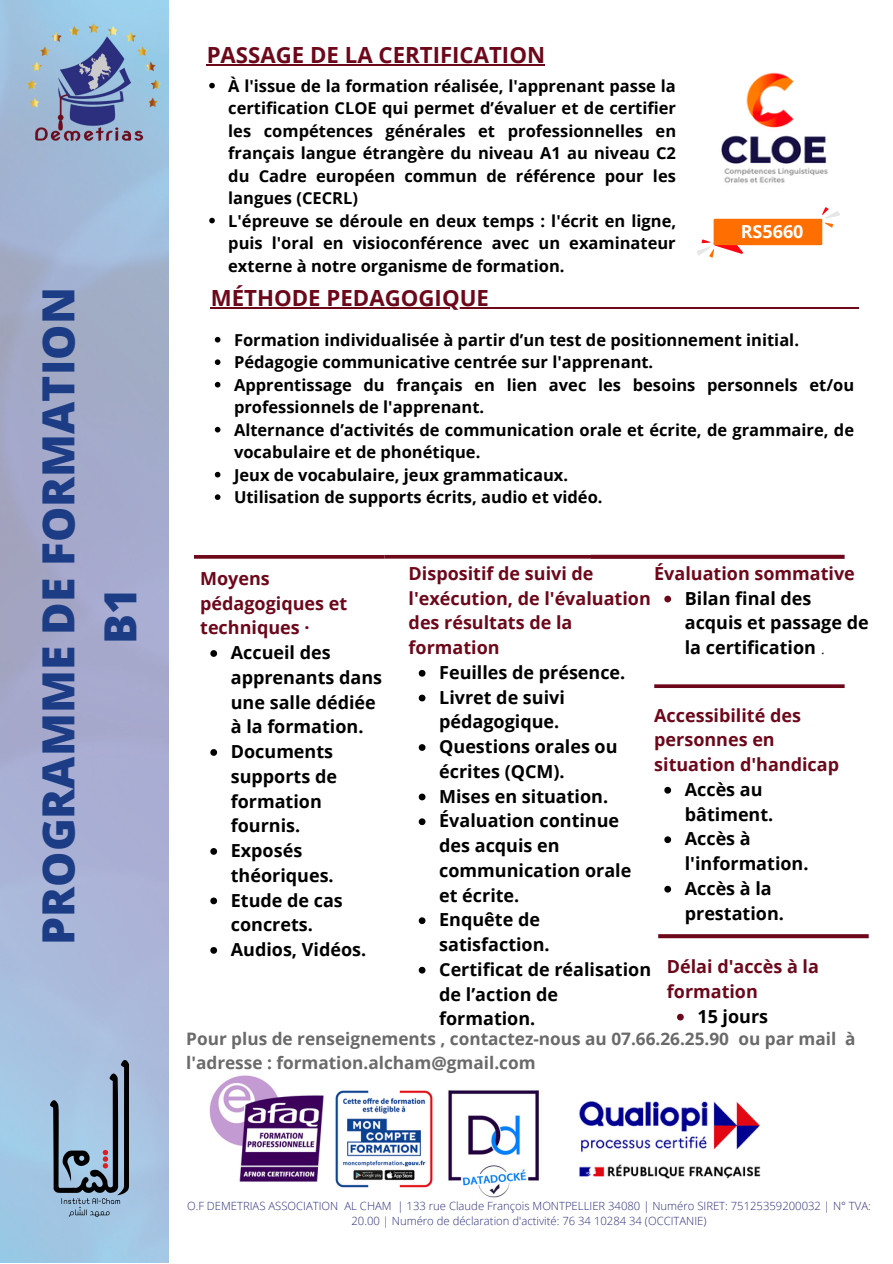
<style>
.page{position:relative;width:893px;height:1264px;background:#fff}
.page>*{position:absolute;margin:0;border:0;box-sizing:border-box;transform-origin:0 0}
.t1{font:800 44.4px "Open Sans";color:#1c3d85}
.t2{font:700 22.2px "Open Sans";color:#6d071a}
.t3{font:700 18px/24.8px "Open Sans";color:#000}
.t4{font:700 18px/24.8px "Open Sans";color:#6d071a}
.t5{font:700 18px "Open Sans";color:#fff}
.t6{font:700 17.25px/23.7px "Open Sans";color:#6a6a6a}
.t7{font:700 16.5px/22.5px "Open Sans";color:#000;text-align:justify}
.t8{font:300 11.25px/15px "Open Sans";color:#2c307d;text-align:center}
.s1{font-weight:300}
</style>
<div class="page">
<img style="left:0;top:0;width:168px;height:1262px">
<img style="left:18px;top:23px;width:142px;height:132px">
<svg style="left:194px;top:555px;width:650px;height:4px;background:#761628"></svg>
<img style="left:51px;top:1060px;width:77px;height:156px">
<svg style="left:654px;top:684px;width:190px;height:4px"></svg>
<img style="left:334px;top:1088px;width:100px;height:101px;border-radius:6px">
<img style="left:437px;top:1088px;width:112px;height:111px;border-radius:7px">
<img style="left:205px;top:1068px;width:121px;height:120px;border-radius:8px">
<svg style="left:658px;top:934px;width:210px;height:4px"></svg>
<img style="left:579px;top:1101px;width:182px;height:78px">
<svg style="left:418px;top:670px;width:7px;height:6px"></svg>
<svg style="left:418px;top:694px;width:7px;height:7px"></svg>
<svg style="left:418px;top:744px;width:7px;height:7px"></svg>
<svg style="left:418px;top:793px;width:7px;height:7px"></svg>
<svg style="left:418px;top:818px;width:7px;height:7px"></svg>
<svg style="left:418px;top:917px;width:7px;height:7px"></svg>
<svg style="left:418px;top:966px;width:7px;height:7px"></svg>
<svg style="left:210px;top:650px;width:7px;height:7px"></svg>
<svg style="left:210px;top:749px;width:7px;height:6px"></svg>
<svg style="left:210px;top:848px;width:7px;height:6px"></svg>
<svg style="left:210px;top:897px;width:7px;height:7px"></svg>
<svg style="left:210px;top:947px;width:7px;height:6px"></svg>
<svg style="left:664px;top:595px;width:7px;height:7px"></svg>
<svg style="left:664px;top:786px;width:7px;height:7px"></svg>
<svg style="left:664px;top:836px;width:7px;height:7px"></svg>
<svg style="left:664px;top:885px;width:7px;height:7px"></svg>
<svg style="left:677px;top:1013px;width:6px;height:7px"></svg>
<div style="left:713px;top:219px;width:109px;height:26px;background:#ff6e00"></div>
<svg style="left:821px;top:207px;width:19px;height:21px"></svg>
<svg style="left:697px;top:239px;width:46px;height:19px"></svg>
<hr style="left:207px;top:64px;width:338px;height:1px;background:#6d071a">
<svg style="left:209px;top:83px;width:6px;height:5px"></svg>
<svg style="left:209px;top:218px;width:6px;height:5px"></svg>
<hr style="left:211px;top:307px;width:278px;height:1px;background:#6d071a">
<hr style="left:489px;top:307px;width:369px;height:1px;background:#6d071a">
<svg style="left:215px;top:337px;width:5px;height:5px"></svg>
<svg style="left:215px;top:359px;width:5px;height:6px"></svg>
<svg style="left:215px;top:382px;width:5px;height:5px"></svg>
<svg style="left:215px;top:427px;width:5px;height:5px"></svg>
<svg style="left:215px;top:472px;width:5px;height:5px"></svg>
<svg style="left:215px;top:494px;width:5px;height:6px"></svg>
<img style="left:721px;top:72px;width:107px;height:111px">
<p class="t1" style="left:27px;top:945px;width:659px;rotate:-90deg">PROGRAMME DE FORMATION</p>
<p class="t1" style="left:89px;top:644px;width:57px;rotate:-90deg">B1</p>
<p class="t2" style="left:207px;top:40px;width:340px">PASSAGE DE LA CERTIFICATION</p>
<p class="t7" style="left:228px;top:74px;width:449px">À l'issue de la formation réalisée, l'apprenant passe la certification CLOE qui permet d’évaluer et de certifier les compétences générales et professionnelles en français langue étrangère du niveau A1 au niveau C2 du Cadre européen commun de référence pour les langues (CECRL)</p>
<p class="t7" style="left:228px;top:209px;width:449px">L'épreuve se déroule en deux temps : l'écrit en ligne, puis l'oral en visioconférence avec un examinateur externe à notre organisme de formation.</p>
<p class="t5" style="left:740px;top:219px;width:64px">RS5660</p>
<p class="t2" style="left:211px;top:282px;width:279px">MÉTHODE PEDAGOGIQUE</p>
<p class="t7" style="left:234px;top:328px;width:566px">Formation individualisée à partir d’un test de positionnement initial.</p>
<p class="t7" style="left:234px;top:351px;width:421px">Pédagogie communicative centrée sur l'apprenant.</p>
<p class="t7" style="left:234px;top:373px;width:621px">Apprentissage du français en lien avec les besoins personnels et/ou professionnels de l'apprenant.</p>
<p class="t7" style="left:234px;top:418px;width:621px">Alternance d’activités de communication orale et écrite, de grammaire, de vocabulaire et de phonétique.</p>
<p class="t7" style="left:234px;top:463px;width:335px">Jeux de vocabulaire, jeux grammaticaux.</p>
<p class="t7" style="left:234px;top:485px;width:370px">Utilisation de supports écrits, audio et vidéo.</p>
<p class="t4" style="left:654px;top:560px;width:202px">Évaluation sommative</p>
<p class="t4" style="left:408px;top:560px;width:244px">Dispositif de suivi de l'exécution, de l'évaluation des résultats de la</p>
<p class="t4" style="left:200px;top:565px;width:148px">Moyens pédagogiques et techniques ·</p>
<p class="t3" style="left:684px;top:585px;width:185px">Bilan final des acquis et passage de la certification <span class="s1">.</span></p>
<p class="t3" style="left:231px;top:639px;width:101px">Accueil des</p>
<p class="t4" style="left:408px;top:634px;width:93px">formation</p>
<p class="t3" style="left:231px;top:664px;width:153px">apprenants dans une salle dédiée à la formation.</p>
<p class="t3" style="left:231px;top:738px;width:108px">Documents supports de formation fournis.</p>
<p class="t3" style="left:231px;top:837px;width:104px">Exposés théoriques.</p>
<p class="t3" style="left:231px;top:887px;width:114px">Etude de cas concrets.</p>
<p class="t3" style="left:231px;top:936px;width:137px">Audios, Vidéos.</p>
<p class="t3" style="left:439px;top:659px;width:188px">Feuilles de présence.</p>
<p class="t3" style="left:439px;top:684px;width:127px">Livret de suivi pédagogique.</p>
<p class="t3" style="left:439px;top:733px;width:180px">Questions orales ou écrites (QCM).</p>
<p class="t3" style="left:439px;top:783px;width:170px">Mises en situation.</p>
<p class="t3" style="left:439px;top:808px;width:194px">Évaluation continue des acquis en communication orale et écrite.</p>
<p class="t3" style="left:439px;top:907px;width:112px">Enquête de satisfaction.</p>
<p class="t3" style="left:439px;top:956px;width:213px">Certificat de réalisation de l’action de formation.</p>
<p class="t4" style="left:654px;top:702px;width:186px">Accessibilité des personnes en situation d'handicap</p>
<p class="t3" style="left:684px;top:776px;width:90px">Accès au bâtiment.</p>
<p class="t3" style="left:684px;top:826px;width:125px">Accès à l'information.</p>
<p class="t3" style="left:684px;top:875px;width:101px">Accès à la prestation.</p>
<p class="t4" style="left:666px;top:953px;width:153px">Délai d'accès à la formation</p>
<p class="t3" style="left:697px;top:1003px;width:72px">15 jours</p>
<p class="t6" style="left:186px;top:1026px;width:671px">Pour plus de renseignements , contactez-nous au 07.66.26.25.90 ou par mail à l'adresse : formation.alcham@gmail.com</p>
<p class="t8" style="left:187px;top:1198px;width:685px">O.F DEMETRIAS ASSOCIATION AL CHAM | 133 rue Claude François MONTPELLIER 34080 | Numéro SIRET: 75125359200032 | N° TVA:<br>20.00 | Numéro de déclaration d'activité: 76 34 10284 34 (OCCITANIE)</p>
</div>
